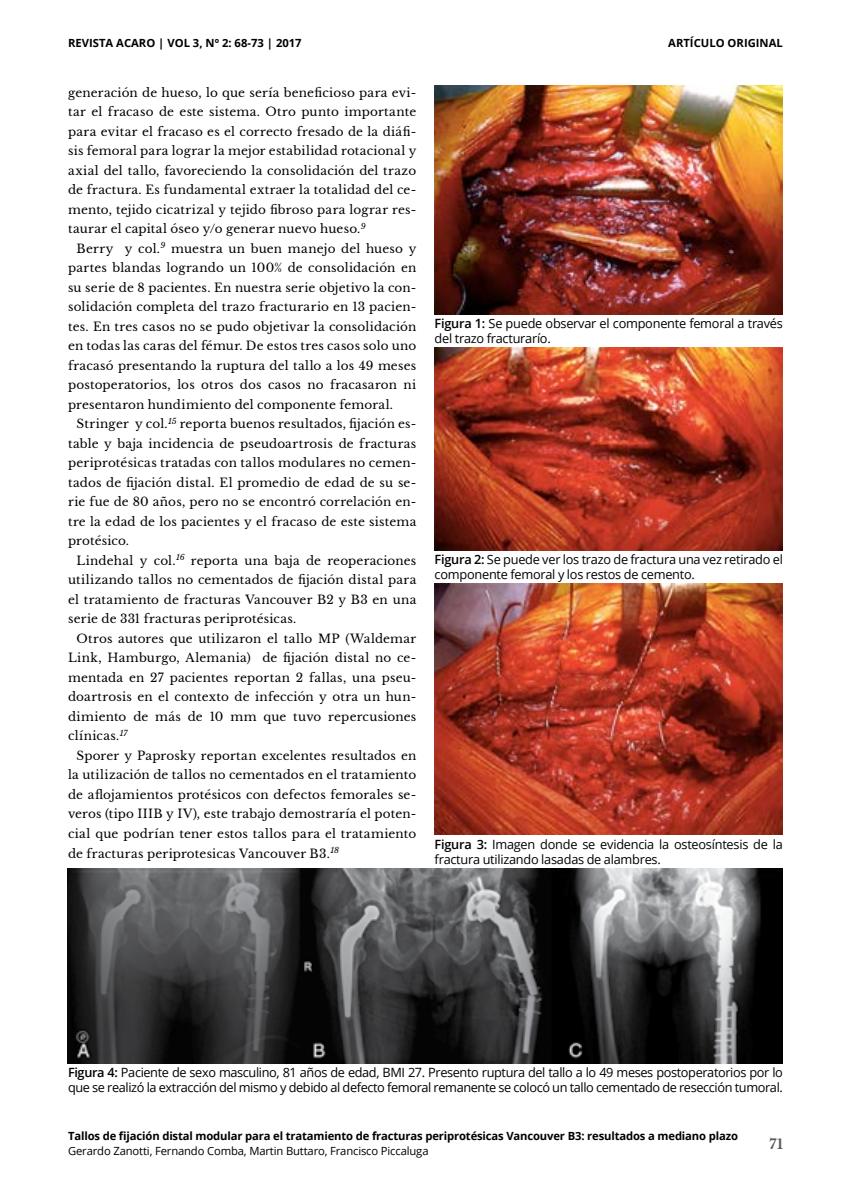
<style>
.page{position:relative;width:851px;height:1191px;background:#fff}
.page>*{position:absolute;margin:0;border:0;box-sizing:border-box;transform-origin:0 0}
.t1{font:700 13.5px "Libre Baskerville";color:#575757}
.t2{font:12.75px/15px "Open Sans";letter-spacing:-.02em;color:#000}
.t3{font:12px/19.5px "Libre Baskerville";letter-spacing:.015em;color:#000;text-align:justify}
.t4{font:700 11.25px "Open Sans";letter-spacing:-.015em;color:#000}
.t5{font:11.25px "Open Sans";letter-spacing:-.015em;color:#000}
.s1{font-weight:600}
</style>
<div class="page">
<img style="left:434px;top:85px;width:348px;height:229px">
<img style="left:434px;top:347px;width:348px;height:203px">
<img style="left:434px;top:583px;width:348px;height:252px">
<img style="left:68px;top:868px;width:714px;height:195px">
<p class="t4" style="left:68px;top:34px;width:235px">REVISTA ACARO | VOL 3, Nº 2: 68-73 | 2017</p>
<p class="t3" style="left:68px;top:83px;width:350px">generación de hueso, lo que sería beneficioso para evi&shy;tar el fracaso de este sistema. Otro punto importante para evitar el fracaso es el correcto fresado de la diáfi&shy;sis femoral para lograr la mejor estabilidad rotacional y axial del tallo, favoreciendo la consolidación del trazo de fractura. Es fundamental extraer la totalidad del ce&shy;mento, tejido cicatrizal y tejido fibroso para lograr res&shy;taurar el capital óseo y/o generar nuevo hueso.<sup>9</sup></p>
<p class="t3" style="left:68px;top:239px;width:350px;text-indent:9px">Berry y col.<sup>9</sup> muestra un buen manejo del hueso y partes blandas logrando un 100% de consolidación en su serie de 8 pacientes. En nuestra serie objetivo la con&shy;solidación completa del trazo fracturario en 13 pacien&shy;tes. En tres casos no se pudo objetivar la consolidación en todas las caras del fémur. De estos tres casos solo uno fracasó presentando la ruptura del tallo a los 49 meses postoperatorios, los otros dos casos no fracasaron ni presentaron hundimiento del componente femoral.</p>
<p class="t3" style="left:68px;top:414px;width:350px;text-indent:9px">Stringer y col.<sup>15</sup> reporta buenos resultados, fijación es&shy;table y baja incidencia de pseudoartrosis de fracturas periprotésicas tratadas con tallos modulares no cemen&shy;tados de fijación distal. El promedio de edad de su se&shy;rie fue de 80 años, pero no se encontró correlación en&shy;tre la edad de los pacientes y el fracaso de este sistema protésico.</p>
<p class="t3" style="left:68px;top:551px;width:350px;text-indent:9px">Lindehal y col.<sup>16</sup> reporta una baja de reoperaciones utilizando tallos no cementados de fijación distal para el tratamiento de fracturas Vancouver B2 y B3 en una serie de 331 fracturas periprotésicas.</p>
<p class="t3" style="left:68px;top:629px;width:350px;text-indent:9px">Otros autores que utilizaron el tallo MP (Waldemar Link, Hamburgo, Alemania) de fijación distal no ce&shy;mentada en 27 pacientes reportan 2 fallas, una pseu&shy;doartrosis en el contexto de infección y otra un hun&shy;dimiento de más de 10 mm que tuvo repercusiones clínicas.<sup>17</sup></p>
<p class="t3" style="left:68px;top:746px;width:350px;text-indent:9px">Sporer y Paprosky reportan excelentes resultados en la utilización de tallos no cementados en el tratamiento de aflojamientos protésicos con defectos femorales se&shy;veros (tipo IIIB y IV), este trabajo demostraría el poten&shy;cial que podrían tener estos tallos para el tratamiento de fracturas periprotesicas Vancouver B3.<sup>18</sup></p>
<p class="t4" style="left:668px;top:34px;width:116px">ARTÍCULO ORIGINAL</p>
<p class="t2" style="left:434px;top:316px;width:350px"><span class="s1">Figura 1:</span> Se puede observar el componente femoral a través del trazo fracturarío.</p>
<p class="t2" style="left:434px;top:551px;width:350px"><span class="s1">Figura 2:</span> Se puede ver los trazo de fractura una vez retirado el componente femoral y los restos de cemento.</p>
<p class="t2" style="left:434px;top:836px;width:350px"><span class="s1">Figura 3:</span> Imagen donde se evidencia la osteosíntesis de la fractura utilizando lasadas de alambres.</p>
<p class="t2" style="left:68px;top:1064px;width:716px"><span class="s1">Figura 4:</span> Paciente de sexo masculino, 81 años de edad, BMI 27. Presento ruptura del tallo a lo 49 meses postoperatorios por lo que se realizó la extracción del mismo y debido al defecto femoral remanente se colocó un tallo cementado de resección tumoral.</p>
<p class="t4" style="left:68px;top:1128px;width:671px">Tallos de fijación distal modular para el tratamiento de fracturas periprotésicas Vancouver B3: resultados a mediano plazo</p>
<p class="t5" style="left:68px;top:1143px;width:362px">Gerardo Zanotti, Fernando Comba, Martin Buttaro, Francisco Piccaluga</p>
<p class="t1" style="left:769px;top:1136px;width:15px">71</p>
</div>
